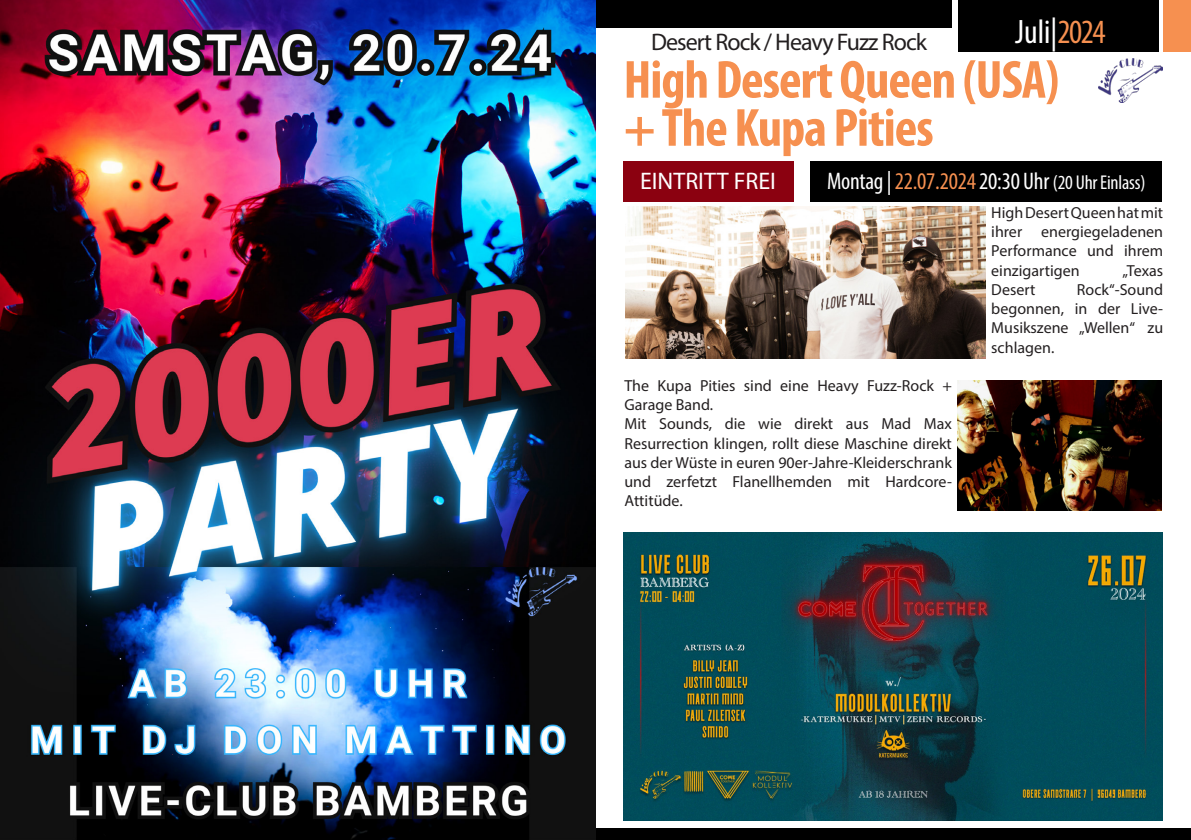
<style>
.page{position:relative;width:1191px;height:840px;background:#fff}
.page>*{position:absolute;margin:0;border:0;box-sizing:border-box;transform-origin:0 0}
.t1{font:700 condensed 54px/48px "Myriad Pro";letter-spacing:-.02em;color:#f69050}
.t2{font:condensed 34px "Myriad Pro";letter-spacing:-.02em;color:#fff}
.t3{font:condensed 24px "Myriad Pro";letter-spacing:-.01em;color:#fff}
.t4{font:24px "Myriad Pro";letter-spacing:-.04em;color:#231f20}
.t5{font:24px "Myriad Pro";color:#fff}
.t6{font:16px/19.2px "Myriad Pro";color:#231f20;text-align:justify}
.s1{color:#f69050}
.s2{font-size:20px}
</style>
<div class="page">
<div style="left:0;top:828px;width:1191px;height:11px;background:#000"></div>
<div style="left:595px;top:0;width:356px;height:27px;background:#000"></div>
<div style="left:958px;top:0;width:200px;height:51px;background:#000"></div>
<div style="left:1163px;top:0;width:28px;height:51px;background:#f69050"></div>
<img style="left:1099px;top:58px;width:63px;height:44px">
<div style="left:810px;top:161px;width:351px;height:41px;background:#000"></div>
<div style="left:623px;top:161px;width:170px;height:41px;background:#8b0110"></div>
<img style="left:625px;top:206px;width:360px;height:152px">
<img style="left:957px;top:380px;width:204px;height:130px">
<img style="left:0;top:0;width:595px;height:839px">
<img style="left:623px;top:532px;width:539px;height:288px">
<h2 class="t2" style="left:1015px;top:11px;width:92px">Juli|<span class="s1">2024</span></h2>
<h1 class="t1" style="left:623px;top:54px;width:437px">High Desert Queen (USA) + The Kupa Pities</h1>
<h3 class="t5" style="left:640px;top:166px;width:137px">EINTRITT FREI</h3>
<h3 class="t3" style="left:827px;top:166px;width:320px">Montag|<span class="s1">22.07.2024</span>20:30 Uhr <span class="s2">(20 Uhr Einlass)</span></h3>
<p class="t6" style="left:991px;top:203px;width:173px">High Desert Queen hat mit ihrer energiegeladenen Performance und ihrem einzigartigen</p>
<h3 class="t4" style="left:651px;top:27px;width:277px">Desert Rock / Heavy Fuzz Rock</h3>
<p class="t6" style="left:1122px;top:260px;width:42px">„Texas</p>
<p class="t6" style="left:624px;top:375px;width:329px;text-align:left">The Kupa Pities sind eine Heavy Fuzz-Rock + Garage Band.<br>Mit Sounds, die wie direkt aus Mad Max Resurrection klingen, rollt diese Maschine direkt aus der Wüste in euren 90er-Jahre-Kleiderschrank und zerfetzt Flanellhemden mit Hardcore-Attitüde.</p>
<p class="t6" style="left:991px;top:279px;width:173px;text-indent:86px">Rock“-Sound begonnen, in der Live-Musikszene „Wellen“ zu schlagen.</p>
<p class="t6" style="left:991px;top:279px;width:45px">Desert</p>
</div>
